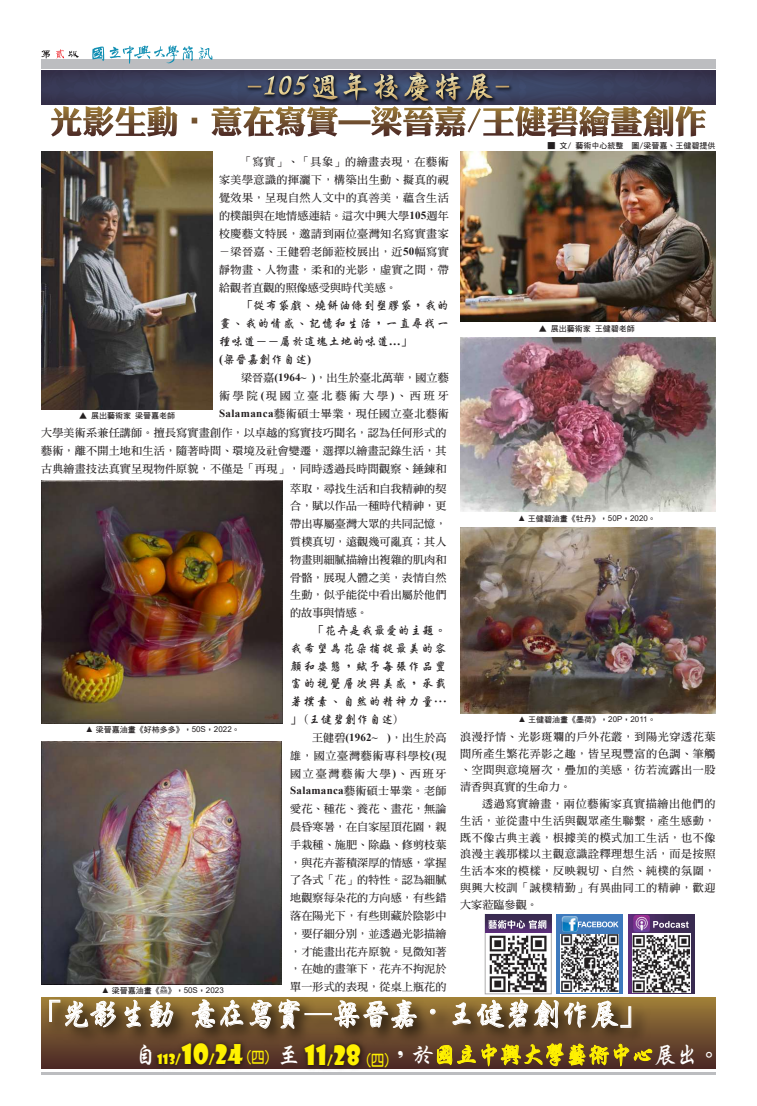
<style>
.page{position:relative;width:757px;height:1106px;background:#fff}
.page>*{position:absolute;margin:0;border:0;box-sizing:border-box;transform-origin:0 0}
.t1{font:30.8px "Singkai EG Bold Big 5";letter-spacing:-.07em;color:#fff}
.t2{font:26.6px "Showcard Gothic";color:#fff101}
.t3{font:24px "Singkai EG Bold Big 5";letter-spacing:-.08em;color:#fff101}
.t4{font:24px "Singkai EG Bold Big 5";color:#fff}
.t5{font:16px "DF Yuan Bd HK BF";color:#fff101;scale:.85 1}
.t6{font:13.3px "Showcard Gothic";color:#fff101}
.t7{font:12px/17.8px "Singkai EG Bold Big 5";letter-spacing:.065em;color:#231f20;text-align:justify}
.t8{font:12px/18px "Singkai EG Bold Big 5";letter-spacing:.02em;color:#231f20}
.t9{font:11px/17.8px "DF Ming Bd HK BF";letter-spacing:.025em;color:#231f20;text-align:justify}
.t10{font:11px/18px "DF Ming Bd HK BF";letter-spacing:.26em;color:#231f20;text-align:right}
.t11{font:11px "DF Ming Bd HK BF";letter-spacing:.065em;color:#231f20}
.t12{font:700 11px "Times New Roman";letter-spacing:.025em;color:#231f20}
.t13{font:8px "DF Hei Bd HK BF";color:#231f20}
.s1{font-family:"Times New Roman";font-weight:700}
.s2{font-family:"Arial"}
.s3{font-family:"Adobe Ming Std";font-weight:300}
.s4{font-family:"DF Ming Bd HK BF";font-weight:400}
.s5{font-size:26.6px}
.s6{font-size:13.3px}
.s7{color:#fff}
</style>
<div class="page">
<hr style="left:41px;top:1072px;width:675px;height:3px;background:#bcbdc0">
<div style="left:41px;top:59px;width:675px;height:10px;background:#bcbdc0"></div>
<svg style="left:92px;top:45px;width:120px;height:19px"></svg>
<svg style="left:42px;top:50px;width:8px;height:9px"></svg>
<svg style="left:56px;top:49px;width:23px;height:9px"></svg>
<svg style="left:485px;top:914px;width:67px;height:69px"></svg>
<img style="left:489px;top:934px;width:58px;height:49px">
<img style="left:485px;top:914px;width:66px;height:18px">
<svg style="left:488px;top:920px;width:58px;height:8px"></svg>
<img style="left:628px;top:914px;width:66px;height:79px">
<img style="left:632px;top:933px;width:58px;height:59px">
<svg style="left:653px;top:921px;width:36px;height:6px"></svg>
<img style="left:634px;top:915px;width:16px;height:16px">
<div style="left:557px;top:914px;width:66px;height:79px;background:#3e79bd"></div>
<img style="left:560px;top:934px;width:59px;height:49px">
<svg style="left:578px;top:921px;width:40px;height:6px"></svg>
<img style="left:561px;top:916px;width:16px;height:16px">
<img style="left:41px;top:152px;width:172px;height:258px">
<img style="left:460px;top:152px;width:255px;height:169px">
<img style="left:41px;top:480px;width:241px;height:243px">
<img style="left:41px;top:741px;width:240px;height:242px">
<img style="left:460px;top:337px;width:255px;height:174px">
<img style="left:460px;top:527px;width:255px;height:186px">
<div style="left:41px;top:997px;width:674px;height:71px;background:linear-gradient(to bottom,#9f7e38,#492726)"></div>
<svg style="left:437px;top:1051px;width:38px;height:13px"></svg>
<svg style="left:482px;top:1051px;width:81px;height:14px"></svg>
<svg style="left:569px;top:1051px;width:83px;height:14px"></svg>
<img style="left:148px;top:1051px;width:104px;height:18px">
<img style="left:295px;top:1051px;width:81px;height:19px">
<img style="left:41px;top:983px;width:628px;height:68px">
<svg style="left:49px;top:999px;width:67px;height:28px;background:#998562"></svg>
<svg style="left:125px;top:999px;width:16px;height:28px"></svg>
<svg style="left:148px;top:1000px;width:25px;height:27px"></svg>
<svg style="left:192px;top:990px;width:51px;height:37px"></svg>
<svg style="left:250px;top:999px;width:22px;height:29px"></svg>
<svg style="left:278px;top:999px;width:22px;height:38px"></svg>
<div style="left:305px;top:1013px;width:27px;height:2px;border:1px solid #fff"></div>
<svg style="left:334px;top:999px;width:83px;height:29px;background:#9c896a"></svg>
<svg style="left:430px;top:1009px;width:5px;height:5px"></svg>
<svg style="left:452px;top:1002px;width:19px;height:23px"></svg>
<svg style="left:477px;top:999px;width:154px;height:30px;background:#95805f"></svg>
<svg style="left:41px;top:70px;width:675px;height:67px"></svg>
<p class="t9" style="left:219px;top:152px;width:231px;text-indent:22px">「寫實」、「具象」的繪畫表現，在藝術家美學意識的揮灑下，構築出生動、擬真的視覺效果，呈現自然人文中的真善美，蘊含生活的樸韻與在地情感連結。這次中興大學<span class="s1">105</span>週年校慶藝文特展，邀請到兩位臺灣知名寫實畫家－梁晉嘉、王健碧老師蒞校展出，近<span class="s1">50</span>幅寫實靜物畫、人物畫，柔和的光影，虛實之間，帶給觀者直觀的照像感受與時代美感。</p>
<p class="t8" style="left:219px;top:296px;width:231px;text-indent:22px">「從布袋戲、燒餅油條到塑膠袋，我的畫、我的情感、記憶和生活，一直尋找一種味道－－屬於這塊土地的味道<span class="s1">…</span>」<br><span class="s1">(</span>梁晉嘉創作自述<span class="s1">)</span></p>
<p class="t10" style="left:219px;top:368px;width:231px">梁晉嘉<span class="s1">(1964~ )</span>，出生於臺北萬華，國立藝<br>術學院<span class="s1">(</span>現國立臺北藝術大學<span class="s1">)</span>、西班牙</p>
<p class="t13" style="left:79px;top:411px;width:97px">▲ 展出藝術家 梁晉嘉老師</p>
<p class="t11" style="left:219px;top:408px;width:231px"><span class="s1">Salamanca</span>藝術碩士畢業，現任國立臺北藝術</p>
<p class="t9" style="left:41px;top:424px;width:407px">大學美術系兼任講師。擅長寫實畫創作，以卓越的寫實技巧聞名，認為任何形式的藝術，離不開土地和生活，隨著時間、環境及社會變遷，選擇以繪畫記錄生活，其古典繪畫技法真實呈現物件原貌，不僅是「再現」，同時透過長時間觀察、錘鍊和</p>
<p class="t13" style="left:86px;top:726px;width:156px"><span class="s2">▲</span> 梁晉嘉油畫《好柿多多》，<span class="s2">50S</span>，<span class="s2">2022</span>。</p>
<p class="t13" style="left:102px;top:987px;width:124px"><span class="s2">▲</span> 梁晉嘉油畫《<span class="s3">鱻</span>》，<span class="s2">50S</span>，<span class="s2">2023</span></p>
<p class="t9" style="left:290px;top:479px;width:158px">萃取，尋找生活和自我精神的契合，賦以作品一種時代精神，更帶出專屬臺灣大眾的共同記憶，質樸真切，遠觀幾可亂真；其人物畫則細膩描繪出複雜的肌肉和骨骼，展現人體之美，表情自然生動，似乎能從中看出屬於他們的故事與情感。</p>
<p class="t7" style="left:290px;top:621px;width:158px;text-indent:22px">「花卉是我最愛的主題。我希望為花朵捕捉最美的容顏和姿態，賦予每張作品豐富的視覺層次與美感，承載著樸素、自然的精神力量…」(王健碧創作自述)</p>
<p class="t9" style="left:290px;top:728px;width:158px;text-indent:22px">王健碧<span class="s1">(1962~ )</span>，出生於高雄，國立臺灣藝術專科學校<span class="s1">(</span>現國立臺灣藝術大學<span class="s1">)</span>、西班牙</p>
<p class="t12" style="left:290px;top:782px;width:158px">Salamanca<span class="s4">藝術碩士畢業。老師</span></p>
<p class="t9" style="left:290px;top:800px;width:158px">愛花、種花、養花、畫花，無論晨昏寒暑，在自家屋頂花園，親手栽種、施肥、除蟲、修剪枝葉，與花卉蓄積深厚的情感，掌握了各式「花」的特性。認為細膩地觀察每朵花的方向感，有些錯落在陽光下，有些則藏於陰影中，要仔細分別，並透過光影描繪，才能畫出花卉原貌。見微知著，在她的畫筆下，花卉不拘泥於單一形式的表現，從桌上瓶花的</p>
<p class="t13" style="left:547px;top:142px;width:169px">■ 文/ 藝術中心統整 圖/梁晉嘉、王健碧提供</p>
<p class="t13" style="left:539px;top:325px;width:97px">▲ 展出藝術家 王健碧老師</p>
<p class="t13" style="left:518px;top:514px;width:140px"><span class="s2">▲</span> 王健碧油畫《牡丹》，<span class="s2">50P</span>，<span class="s2">2020</span>。</p>
<p class="t13" style="left:518px;top:715px;width:139px"><span class="s2">▲</span> 王健碧油畫《墨荷》，<span class="s2">20P</span>，<span class="s2">2011</span>。</p>
<p class="t9" style="left:460px;top:728px;width:257px;line-height:16.8px">浪漫抒情、光影斑斕的戶外花叢，到陽光穿透花葉間所產生繁花弄影之趣，皆呈現豐富的色調、筆觸、空間與意境層次，疊加的美感，彷若流露出一股清香與真實的生命力。</p>
<p class="t9" style="left:460px;top:795px;width:257px;line-height:16.8px;text-indent:22px">透過寫實繪畫，兩位藝術家真實描繪出他們的生活，並從畫中生活與觀眾產生聯繫，產生感動，既不像古典主義，根據美的模式加工生活，也不像浪漫主義那樣以主觀意識詮釋理想生活，而是按照生活本來的模樣，反映親切、自然、純樸的氛圍，與興大校訓「誠樸精勤」有異曲同工的精神，歡迎大家蒞臨參觀。</p>
<h1 class="t1" style="left:32px;top:998px;width:618px">「光影生動 意在寫實—梁晉嘉<span class="s3">‧</span>王健碧創作展」</h1>
<p class="t6" style="left:157px;top:1050px;width:87px">113/<span class="s5">10</span>/<span class="s5">24</span></p>
<h2 class="t2" style="left:304px;top:1037px;width:58px">11<span class="s6">/</span>28</h2>
<h3 class="t4" style="left:133px;top:1042px;width:25px">自</h3>
<h3 class="t4" style="left:276px;top:1042px;width:25px">至</h3>
<h3 class="t3" style="left:389px;top:1042px;width:334px"><span class="s7">，於</span>國立中興大學藝術中心<span class="s7">展出。</span></h3>
<h3 class="t5" style="left:244px;top:1049px;width:33px">(四)</h3>
<h3 class="t5" style="left:364px;top:1052px;width:34px">(四)</h3>
</div>
